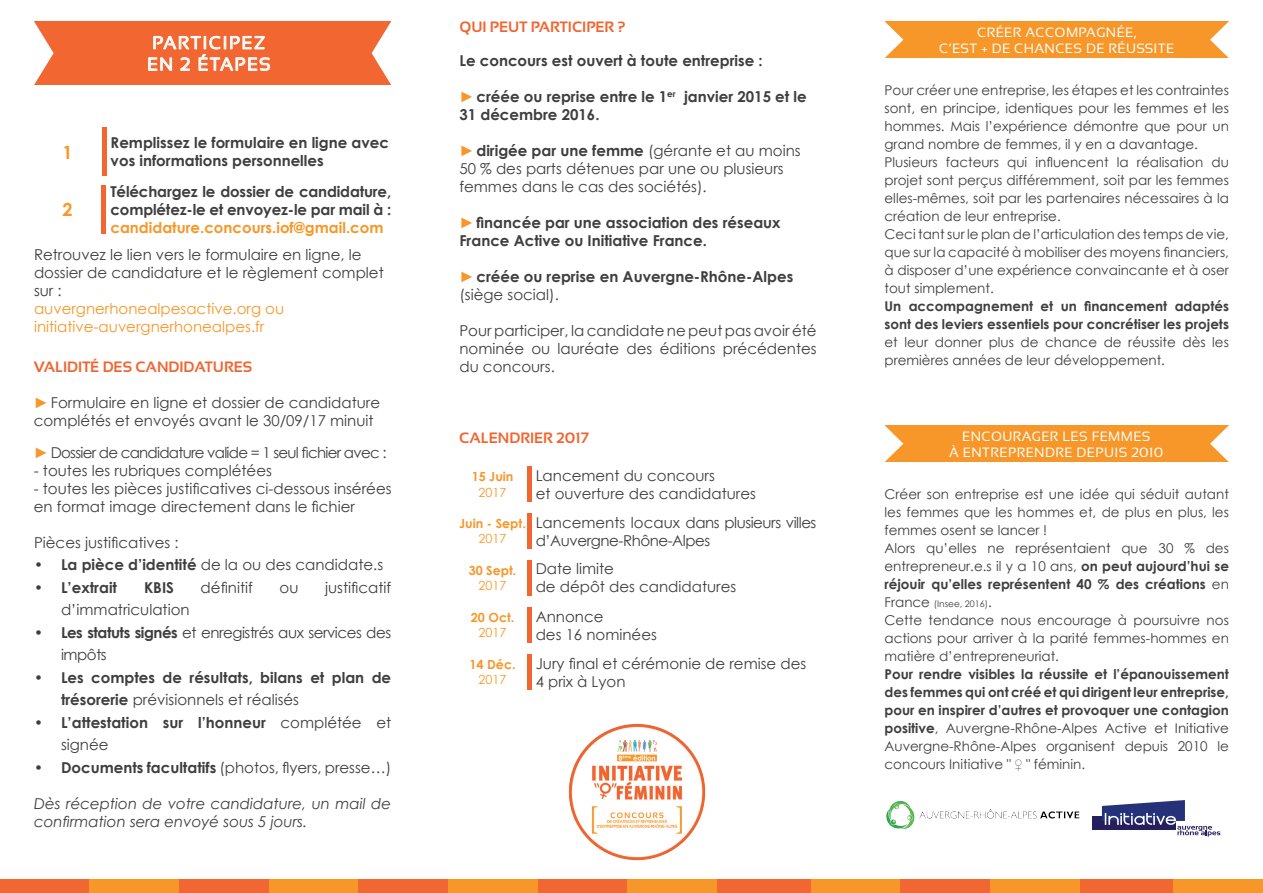
<style>
.page{position:relative;width:1263px;height:893px;background:#fff}
.page>*{position:absolute;margin:0;border:0;box-sizing:border-box;transform-origin:0 0}
.t1{font:700 18px "Century Gothic";color:#f79729}
.t2{font:17.85px/21.5px "Sansation";letter-spacing:.08em;color:#fff}
.t3{font:15px/18px "Century Gothic";color:#3e3e3f}
.t4{font:700 15px/18px "Century Gothic";color:#3e3e3f}
.t5{font:15px/18px "Century Gothic";letter-spacing:-.03em;color:#3e3e3f}
.t6{font:italic 15px/18px "Century Gothic";color:#3e3e3f}
.t7{font:15px/18px "Century Gothic";color:#f79729}
.t8{font:700 15px "Sansation";color:#f2642f}
.t9{font:15px "Century Gothic";letter-spacing:-.05em;color:#3e3e3f}
.t10{font:700 15px "Century Gothic";color:#f79729}
.t11{font:13.5px/18px "Century Gothic";color:#3e3e3f}
.t12{font:700 13.5px/18px "Century Gothic";color:#3e3e3f}
.t13{font:13.5px/16.2px "Sansation";letter-spacing:.03em;color:#fff;text-align:center}
.t14{font:700 12.6px "Century Gothic";color:#f79729}
.t15{font:12.6px "Century Gothic";color:#f79729}
.t16{font:9px "Century Gothic";color:#3e3e3f}
.s1{font-weight:400;color:#f79729}
.s2{color:#f79729}
.s3{font-weight:700}
.s4{font-weight:400}
.s5{font-size:13.5px}
</style>
<div class="page">
<img style="left:568px;top:724px;width:138px;height:137px">
<img style="left:886px;top:801px;width:194px;height:29px">
<svg style="left:1092px;top:800px;width:129px;height:37px"></svg>
<div style="left:34px;top:21px;width:357px;height:64px;background:#f26631"></div>
<svg style="left:372px;top:22px;width:19px;height:63px"></svg>
<svg style="left:34px;top:21px;width:20px;height:64px"></svg>
<svg style="left:148px;top:35px;width:122px;height:36px"></svg>
<div style="left:885px;top:21px;width:343px;height:37px;background:#f79729"></div>
<svg style="left:1210px;top:21px;width:19px;height:37px"></svg>
<svg style="left:885px;top:22px;width:18px;height:36px"></svg>
<div style="left:885px;top:425px;width:343px;height:37px;background:#f79729"></div>
<svg style="left:1210px;top:425px;width:19px;height:37px"></svg>
<svg style="left:885px;top:426px;width:18px;height:36px"></svg>
<hr style="left:527px;top:466px;width:4px;height:36px;background:#f26631">
<hr style="left:527px;top:513px;width:4px;height:36px;background:#f26631">
<hr style="left:527px;top:560px;width:4px;height:36px;background:#f26631">
<hr style="left:527px;top:654px;width:4px;height:36px;background:#f26631">
<hr style="left:527px;top:607px;width:4px;height:36px;background:#f26631">
<div style="left:102px;top:128px;width:5px;height:48px;background:#f26631"></div>
<div style="left:101px;top:185px;width:5px;height:48px;background:#f26631"></div>
<div style="left:0;top:879px;width:90px;height:14px;background:#f26631"></div>
<div style="left:90px;top:879px;width:89px;height:14px;background:#f79729"></div>
<div style="left:179px;top:879px;width:90px;height:14px;background:#f26631"></div>
<div style="left:269px;top:879px;width:90px;height:14px;background:#f79729"></div>
<div style="left:359px;top:879px;width:89px;height:14px;background:#f26631"></div>
<div style="left:448px;top:879px;width:90px;height:14px;background:#f79729"></div>
<div style="left:538px;top:879px;width:90px;height:14px;background:#f26631"></div>
<div style="left:628px;top:879px;width:89px;height:14px;background:#f79729"></div>
<div style="left:717px;top:879px;width:94px;height:14px;background:#f26631"></div>
<div style="left:811px;top:879px;width:89px;height:14px;background:#f79729"></div>
<div style="left:900px;top:879px;width:90px;height:14px;background:#f26631"></div>
<div style="left:990px;top:879px;width:90px;height:14px;background:#f79729"></div>
<div style="left:1080px;top:879px;width:93px;height:14px;background:#f26631"></div>
<div style="left:1173px;top:879px;width:90px;height:14px;background:#f79729"></div>
<p class="t8" style="left:459px;top:19px;width:168px">QUI PEUT PARTICIPER ?</p>
<p class="t4" style="left:459px;top:51px;width:305px">Le concours est ouvert à toute entreprise :</p>
<p class="t4" style="left:459px;top:87px;width:349px"><span class="s1">►</span>créée ou reprise entre le 1<sup>er</sup> janvier 2015 et le<br>31 décembre 2016.</p>
<p class="t3" style="left:459px;top:142px;width:343px"><span class="s2">►</span><span class="s3">dirigée par une femme</span> (gérante et au moins<br>50 % des parts détenues par une ou plusieurs femmes dans le cas des sociétés).</p>
<p class="t4" style="left:459px;top:213px;width:323px"><span class="s1">►</span>financée par une association des réseaux<br>France Active ou Initiative France.</p>
<p class="t4" style="left:459px;top:267px;width:335px"><span class="s1">►</span>créée ou reprise en Auvergne-Rhône-Alpes <span class="s4">(siège social).</span></p>
<p class="t3" style="left:459px;top:322px;width:359px;text-align:justify">Pour participer, la candidate ne peut pas avoir été nominée ou lauréate des éditions précédentes du concours.</p>
<h2 class="t2" style="left:147px;top:32px;width:125px">PARTICIPEZ<br>EN 2 ÉTAPES</h2>
<p class="t13" style="left:939px;top:24px;width:236px">CRÉER ACCOMPAGNÉE,<br>C’EST + DE CHANCES DE RÉUSSITE</p>
<p class="t11" style="left:884px;top:81px;width:346px">Pour créer une entreprise, les étapes et les contraintes sont, en principe, identiques pour les femmes et les hommes. Mais l’expérience démontre que pour un grand nombre de femmes, il y en a davantage.<br>Plusieurs facteurs qui influencent la réalisation du projet sont perçus différemment, soit par les femmes elles-mêmes, soit par les partenaires nécessaires à la création de leur entreprise.<br>Ceci tant sur le plan de l’articulation des temps de vie, que sur la capacité à mobiliser des moyens financiers, à disposer d’une expérience convaincante et à oser tout simplement.</p>
<p class="t12" style="left:884px;top:297px;width:346px">Un accompagnement et un financement adaptés sont des leviers essentiels pour concrétiser les projets</p>
<p class="t11" style="left:884px;top:333px;width:346px">et leur donner plus de chance de réussite dès les premières années de leur développement.</p>
<p class="t4" style="left:111px;top:133px;width:280px">Remplissez le formulaire en ligne avec vos informations personnelles</p>
<h1 class="t1" style="left:63px;top:138px;width:12px">1</h1>
<p class="t4" style="left:110px;top:182px;width:282px">Téléchargez le dossier de candidature, complétez-le et envoyez-le par mail à :</p>
<p class="t10" style="left:110px;top:216px;width:274px">candidature.concours.iof@gmail.com</p>
<h1 class="t1" style="left:62px;top:196px;width:12px">2</h1>
<p class="t3" style="left:34px;top:245px;width:351px">Retrouvez le lien vers le formulaire en ligne, le dossier de candidature et le règlement complet sur :</p>
<p class="t7" style="left:34px;top:299px;width:252px">auvergnerhonealpesactive.org ou initiative-auvergnerhonealpes.fr</p>
<p class="t8" style="left:34px;top:358px;width:220px">VALIDITÉ DES CANDIDATURES</p>
<p class="t3" style="left:34px;top:393px;width:348px"><span class="s2">►</span>Formulaire en ligne et dossier de candidature complétés et envoyés avant le 30/09/17 minuit</p>
<p class="t9" style="left:34px;top:442px;width:354px"><span class="s2">►</span> Dossier de candidature valide = 1 seul fichier avec :</p>
<p class="t3" style="left:34px;top:462px;width:240px">- toutes les rubriques complétées</p>
<p class="t3" style="left:34px;top:480px;width:359px">- toutes les pièces justificatives ci-dessous insérées en format image directement dans le fichier</p>
<p class="t13" style="left:949px;top:428px;width:216px">ENCOURAGER LES FEMMES<br>À ENTREPRENDRE DEPUIS 2010</p>
<p class="t8" style="left:459px;top:429px;width:131px">CALENDRIER 2017</p>
<p class="t3" style="left:536px;top:466px;width:222px">Lancement du concours<br>et ouverture des candidatures</p>
<p class="t14" style="left:472px;top:467px;width:43px">15 Juin</p>
<p class="t15" style="left:479px;top:483px;width:29px">2017</p>
<p class="t14" style="left:459px;top:514px;width:68px">Juin - Sept.</p>
<p class="t15" style="left:479px;top:530px;width:29px">2017</p>
<p class="t14" style="left:469px;top:561px;width:49px">30 Sept.</p>
<p class="t15" style="left:479px;top:577px;width:29px">2017</p>
<p class="t14" style="left:471px;top:608px;width:45px">20 Oct.</p>
<p class="t15" style="left:479px;top:624px;width:29px">2017</p>
<p class="t14" style="left:469px;top:655px;width:48px">14 Déc.</p>
<p class="t15" style="left:479px;top:671px;width:29px">2017</p>
<p class="t11" style="left:884px;top:485px;width:346px">Créer son entreprise est une idée qui séduit autant les femmes que les hommes et, de plus en plus, les femmes osent se lancer !<br>Alors qu’elles ne représentaient que 30 % des entrepreneur.e.s il y a 10 ans, <span class="s3">on peut aujourd’hui se réjouir qu’elles représentent 40 % des créations</span> en</p>
<p class="t16" style="left:884px;top:598px;width:109px"><span class="s5">France</span> (Insee, 2016)<span class="s5">.</span></p>
<p class="t11" style="left:884px;top:611px;width:346px;text-align:justify">Cette tendance nous encourage à poursuivre nos actions pour arriver à la parité femmes-hommes en matière d’entrepreneuriat.</p>
<p class="t12" style="left:884px;top:665px;width:346px;text-align:justify">Pour rendre visibles la réussite et l’épanouissement des femmes qui ont créé et qui dirigent leur entreprise, pour en inspirer d’autres et provoquer une contagion positive<span class="s4">, Auvergne-Rhône-Alpes Active et Initiative Auvergne-Rhône-Alpes organisent depuis 2010 le concours Initiative " ♀ " féminin.</span></p>
<p class="t5" style="left:536px;top:513px;width:282px">Lancements locaux dans plusieurs villes d’Auvergne-Rhône-Alpes</p>
<p class="t3" style="left:34px;top:533px;width:146px">Pièces justificatives :</p>
<p class="t3" style="left:34px;top:556px;width:351px"><span class="s3">• La pièce d’identité</span> de la ou des candidate.s</p>
<p class="t4" style="left:34px;top:578px;width:85px">• L’extrait</p>
<p class="t4" style="left:144px;top:578px;width:31px">KBIS</p>
<p class="t3" style="left:201px;top:578px;width:54px">définitif</p>
<p class="t3" style="left:280px;top:578px;width:20px">ou</p>
<p class="t3" style="left:325px;top:578px;width:68px">justificatif</p>
<p class="t3" style="left:61px;top:601px;width:130px">d’immatriculation</p>
<p class="t5" style="left:61px;top:621px;width:332px;line-height:22.5px;text-indent:-27px"><span class="s3">• Les statuts signés</span> et enregistrés aux services des impôts</p>
<p class="t4" style="left:61px;top:665px;width:332px;line-height:22.5px;text-indent:-27px">• Les comptes de résultats, bilans et plan de trésorerie <span class="s4">prévisionnels et réalisés</span></p>
<p class="t4" style="left:61px;top:710px;width:332px;line-height:22.5px;text-indent:-27px">• L’attestation sur l’honneur <span class="s4">complétée et signée</span></p>
<p class="t3" style="left:34px;top:758px;width:359px"><span class="s3">• Documents facultatifs</span> (photos, flyers, presse…)</p>
<p class="t6" style="left:34px;top:794px;width:359px">Dès réception de votre candidature, un mail de confirmation sera envoyé sous 5 jours.</p>
<p class="t3" style="left:536px;top:560px;width:202px">Date limite<br>de dépôt des candidatures</p>
<p class="t3" style="left:536px;top:607px;width:123px">Annonce<br>des 16 nominées</p>
<p class="t3" style="left:536px;top:654px;width:272px">Jury final et cérémonie de remise des<br>4 prix à Lyon</p>
</div>
